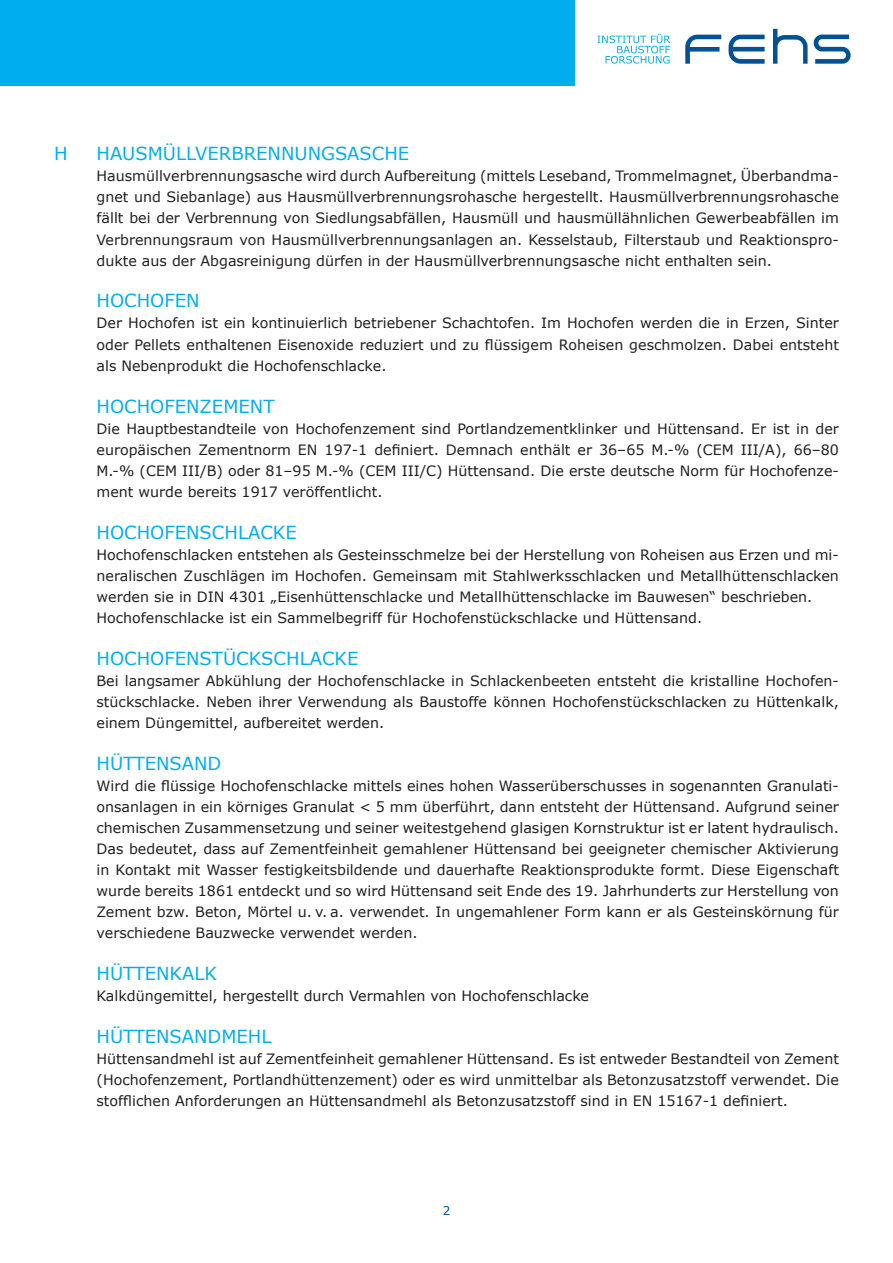
<style>
.page{position:relative;width:893px;height:1263px;background:#fff}
.page>*{position:absolute;margin:0;border:0;box-sizing:border-box;transform-origin:0 0}
.t1{font:18px "Verdana";color:#00aeef}
.t2{font:14.25px/21px "Verdana";color:#231f20;text-align:justify}
.t3{font:12px "Verdana";color:#015196}
</style>
<div class="page">
<svg style="left:685px;top:35px;width:36px;height:29px"></svg>
<svg style="left:729px;top:35px;width:36px;height:29px"></svg>
<svg style="left:773px;top:29px;width:35px;height:35px"></svg>
<svg style="left:814px;top:35px;width:37px;height:29px"></svg>
<svg style="left:597px;top:34px;width:73px;height:30px"></svg>
<div style="left:0;top:0;width:574px;height:85px;background:#00aeef"></div>
<p class="t1" style="left:54px;top:142px;width:15px">H</p>
<p class="t1" style="left:97px;top:142px;width:314px">HAUSMÜLLVERBRENNUNGSASCHE</p>
<p class="t2" style="left:97px;top:166px;width:744px">Hausmüllverbrennungsasche wird durch Aufbereitung (mittels Leseband, Trommelmagnet, Überbandma&shy;gnet und Siebanlage) aus Hausmüllverbrennungsrohasche hergestellt. Hausmüllverbrennungsrohasche fällt bei der Verbrennung von Siedlungsabfällen, Hausmüll und hausmüllähnlichen Gewerbeabfällen im Verbrennungsraum von Hausmüllverbrennungsanlagen an. Kesselstaub, Filterstaub und Reaktionspro&shy;dukte aus der Abgasreinigung dürfen in der Hausmüllverbrennungsasche nicht enthalten sein.</p>
<p class="t1" style="left:97px;top:289px;width:105px">HOCHOFEN</p>
<p class="t2" style="left:97px;top:313px;width:744px">Der Hochofen ist ein kontinuierlich betriebener Schachtofen. Im Hochofen werden die in Erzen, Sinter oder Pellets enthaltenen Eisenoxide reduziert und zu flüssigem Roheisen geschmolzen. Dabei entsteht als Nebenprodukt die Hochofenschlacke.</p>
<p class="t1" style="left:97px;top:394px;width:179px">HOCHOFENZEMENT</p>
<p class="t2" style="left:97px;top:418px;width:744px">Die Hauptbestandteile von Hochofenzement sind Portlandzementklinker und Hüttensand. Er ist in der europäischen Zementnorm EN 197-1 definiert. Demnach enthält er 36–65 M.-% (CEM III/A), 66–80<br>M.-% (CEM III/B) oder 81–95 M.-% (CEM III/C) Hüttensand. Die erste deutsche Norm für Hochofenze&shy;ment wurde bereits 1917 veröffentlicht.</p>
<p class="t1" style="left:97px;top:520px;width:202px">HOCHOFENSCHLACKE</p>
<p class="t2" style="left:97px;top:544px;width:744px;text-align:left">Hochofenschlacken entstehen als Gesteinsschmelze bei der Herstellung von Roheisen aus Erzen und mi&shy;neralischen Zuschlägen im Hochofen. Gemeinsam mit Stahlwerksschlacken und Metallhüttenschlacken werden sie in DIN 4301 „Eisenhüttenschlacke und Metallhüttenschlacke im Bauwesen“ beschrieben.<br>Hochofenschlacke ist ein Sammelbegriff für Hochofenstückschlacke und Hüttensand.</p>
<p class="t1" style="left:97px;top:646px;width:263px">HOCHOFENSTÜCKSCHLACKE</p>
<p class="t2" style="left:97px;top:670px;width:744px">Bei langsamer Abkühlung der Hochofenschlacke in Schlackenbeeten entsteht die kristalline Hochofen&shy;stückschlacke. Neben ihrer Verwendung als Baustoffe können Hochofenstückschlacken zu Hüttenkalk, einem Düngemittel, aufbereitet werden.</p>
<p class="t1" style="left:97px;top:751px;width:126px">HÜTTENSAND</p>
<p class="t2" style="left:97px;top:775px;width:744px">Wird die flüssige Hochofenschlacke mittels eines hohen Wasserüberschusses in sogenannten Granulati&shy;onsanlagen in ein körniges Granulat &lt; 5 mm überführt, dann entsteht der Hüttensand. Aufgrund seiner chemischen Zusammensetzung und seiner weitestgehend glasigen Kornstruktur ist er latent hydraulisch.<br>Das bedeutet, dass auf Zementfeinheit gemahlener Hüttensand bei geeigneter chemischer Aktivierung in Kontakt mit Wasser festigkeitsbildende und dauerhafte Reaktionsprodukte formt. Diese Eigenschaft wurde bereits 1861 entdeckt und so wird Hüttensand seit Ende des 19. Jahrhunderts zur Herstellung von Zement bzw. Beton, Mörtel u. v. a. verwendet. In ungemahlener Form kann er als Gesteinskörnung für verschiedene Bauzwecke verwendet werden.</p>
<p class="t1" style="left:97px;top:961px;width:122px">HÜTTENKALK</p>
<p class="t2" style="left:97px;top:985px;width:494px">Kalkdüngemittel, hergestellt durch Vermahlen von Hochofenschlacke</p>
<p class="t1" style="left:97px;top:1024px;width:176px">HÜTTENSANDMEHL</p>
<p class="t2" style="left:97px;top:1048px;width:744px">Hüttensandmehl ist auf Zementfeinheit gemahlener Hüttensand. Es ist entweder Bestandteil von Zement (Hochofenzement, Portlandhüttenzement) oder es wird unmittelbar als Betonzusatzstoff verwendet. Die stofflichen Anforderungen an Hüttensandmehl als Betonzusatzstoff sind in EN 15167-1 definiert.</p>
<p class="t3" style="left:443px;top:1202px;width:9px">2</p>
</div>
